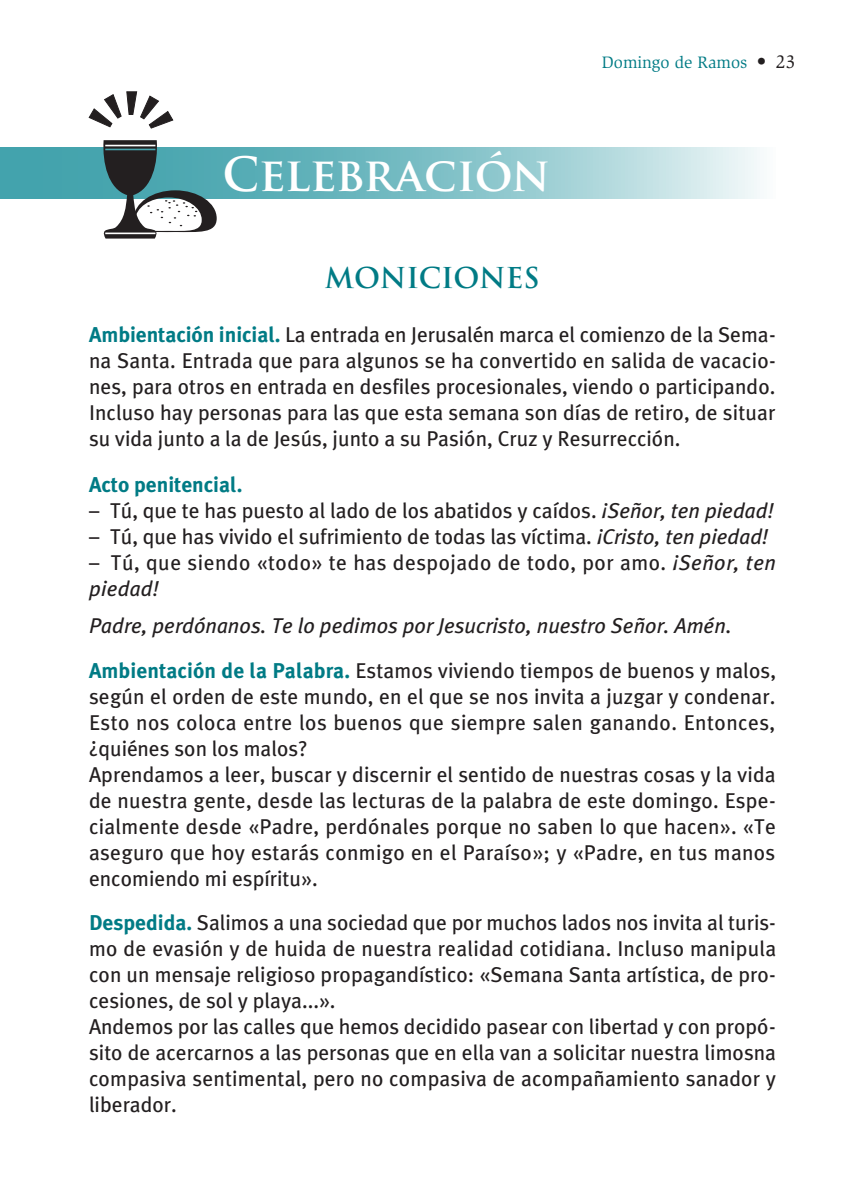
<style>
.page{position:relative;width:850px;height:1191px;background:#fff}
.page>*{position:absolute;margin:0;border:0;box-sizing:border-box;transform-origin:0 0}
.t1{font:700 46px "Trajan Pro";letter-spacing:-.005em;color:#fff}
.t2{font:700 28px "Trajan Pro";letter-spacing:-.005em;color:#007b85}
.t3{font:21.4px/26px "Meta Plus";letter-spacing:.005em;color:#231f20}
.t4{font:italic 21.4px/44.2px "Meta Plus";color:#231f20}
.t5{font:700 21.4px "Meta Plus";color:#007b85}
.t6{font:17px "Slimbach";color:#007b85}
.s1{font-size:19px;color:#231f20}
.s2{font-weight:700;color:#007b85}
.s3{font-style:italic}
.s4{font-weight:700;font-style:normal;color:#007b85}
.s5{font-style:normal}
</style>
<div class="page">
<svg style="left:0;top:148px;width:760px;height:51px;background:#86c4ca"></svg>
<svg style="left:99px;top:140px;width:117px;height:98px"></svg>
<svg style="left:89px;top:91px;width:84px;height:37px"></svg>
<h1 class="t1" style="left:222px;top:145px;width:329px">Celebración</h1>
<p class="t6" style="left:601px;top:52px;width:195px">Domingo de Ramos <span class="s1">• 23</span></p>
<h2 class="t2" style="left:325px;top:260px;width:216px">MONICIONES</h2>
<p class="t3" style="left:89px;top:321px;width:687px;text-align:justify"><span class="s2">Ambientación inicial.</span> La entrada en Jerusalén marca el comienzo de la Sema&shy;na Santa. Entrada que para algunos se ha convertido en salida de vacacio&shy;nes, para otros en entrada en desfiles procesionales, viendo o participando.<br>Incluso hay personas para las que esta semana son días de retiro, de situar su vida junto a la de Jesús, junto a su Pasión, Cruz y Resurrección.</p>
<p class="t5" style="left:89px;top:472px;width:155px">Acto penitencial.</p>
<p class="t3" style="left:89px;top:497px;width:685px">– Tú, que te has puesto al lado de los abatidos y caídos. <span class="s3">¡Señor, ten piedad!</span></p>
<p class="t3" style="left:89px;top:523px;width:680px">– Tú, que has vivido el sufrimiento de todas las víctima. <span class="s3">¡Cristo, ten piedad!</span></p>
<p class="t3" style="left:89px;top:549px;width:688px">– Tú, que siendo «todo» te has despojado de todo, por amo. <span class="s3">¡Señor, ten piedad!</span></p>
<p class="t4" style="left:89px;top:603px;width:688px">Padre, perdónanos. Te lo pedimos por Jesucristo, nuestro Señor. Amén.<br><span class="s4">Ambientación de la Palabra.</span> <span class="s5">Estamos viviendo tiempos de buenos y malos,</span></p>
<p class="t3" style="left:89px;top:682px;width:688px">según el orden de este mundo, en el que se nos invita a juzgar y condenar.<br>Esto nos coloca entre los buenos que siempre salen ganando. Entonces, ¿quiénes son los malos?<br>Aprendamos a leer, buscar y discernir el sentido de nuestras cosas y la vida de nuestra gente, desde las lecturas de la palabra de este domingo. Espe&shy;cialmente desde «Padre, perdónales porque no saben lo que hacen». «Te aseguro que hoy estarás conmigo en el Paraíso»; y «Padre, en tus manos encomiendo mi espíritu».</p>
<p class="t3" style="left:89px;top:909px;width:688px"><span class="s2">Despedida.</span> Salimos a una sociedad que por muchos lados nos invita al turis&shy;mo de evasión y de huida de nuestra realidad cotidiana. Incluso manipula con un mensaje religioso propagandístico: «Semana Santa artística, de pro&shy;cesiones, de sol y playa...».<br>Andemos por las calles que hemos decidido pasear con libertad y con propó&shy;sito de acercarnos a las personas que en ella van a solicitar nuestra limosna compasiva sentimental, pero no compasiva de acompañamiento sanador y liberador.</p>
</div>
